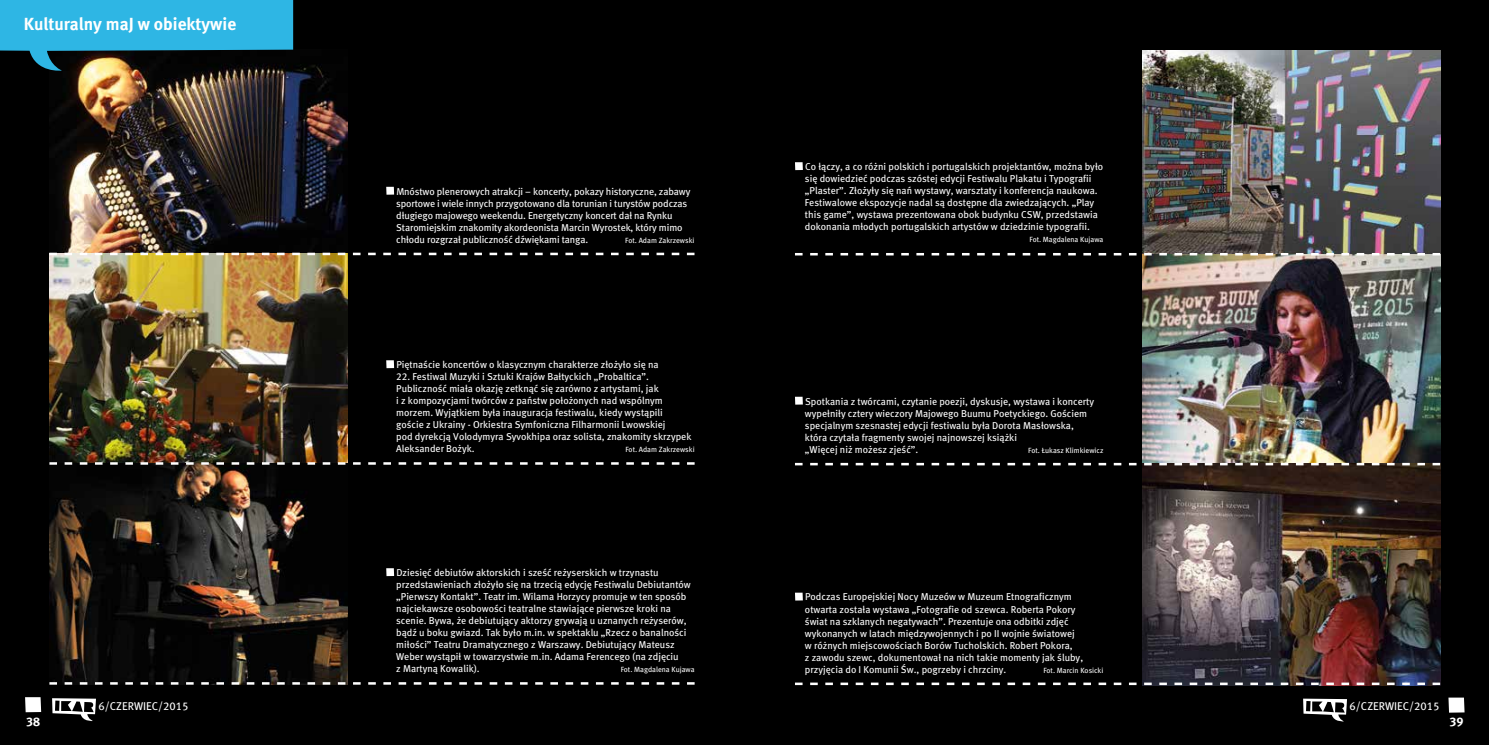
<style>
.page{position:relative;width:1489px;height:745px;background:#fff}
.page>*{position:absolute;margin:0;border:0;box-sizing:border-box;transform-origin:0 0}
.t1{font:17.5px "Meta Bold CELF";color:#fff}
.t2{font:12.5px "Meta Bold CELF";color:#fff}
.t3{font:11.25px "Meta Book CELF";color:#fff}
.t4{font:10px/12px "Meta Book CELF";color:#fff}
.t5{font:7.5px "Meta Book CELF";color:#fff}
</style>
<div class="page">
<div style="left:0;top:0;width:744px;height:744px;background:#000"></div>
<svg style="left:52px;top:698px;width:44px;height:23px"></svg>
<img style="left:49px;top:64px;width:298px;height:617px">
<svg style="left:25px;top:697px;width:16px;height:14px"></svg>
<div style="left:386px;top:187px;width:8px;height:7px;background:#fff"></div>
<div style="left:386px;top:360px;width:8px;height:8px;background:#fff"></div>
<div style="left:386px;top:568px;width:8px;height:7px;background:#fff"></div>
<svg style="left:49px;top:252px;width:645px;height:3px"></svg>
<svg style="left:49px;top:462px;width:645px;height:2px"></svg>
<svg style="left:49px;top:681px;width:645px;height:3px"></svg>
<svg style="left:0;top:0;width:293px;height:73px"></svg>
<div style="left:745px;top:0;width:743px;height:744px;background:#000"></div>
<svg style="left:1303px;top:698px;width:43px;height:24px"></svg>
<div style="left:795px;top:162px;width:7px;height:8px;background:#fff"></div>
<img style="left:1142px;top:50px;width:297px;height:203px">
<div style="left:795px;top:396px;width:7px;height:8px;background:#fff"></div>
<div style="left:795px;top:592px;width:7px;height:8px;background:#fff"></div>
<img style="left:1142px;top:255px;width:297px;height:207px">
<svg style="left:795px;top:253px;width:644px;height:2px"></svg>
<svg style="left:1448px;top:697px;width:16px;height:15px"></svg>
<img style="left:1142px;top:465px;width:297px;height:217px">
<svg style="left:795px;top:462px;width:644px;height:3px"></svg>
<svg style="left:795px;top:682px;width:644px;height:2px"></svg>
<h1 class="t1" style="left:24px;top:13px;width:214px">Kulturalny maJ w obiektywie</h1>
<p class="t2" style="left:26px;top:713px;width:15px">38</p>
<p class="t3" style="left:98px;top:698px;width:91px">6/CZERWIEC/2015</p>
<p class="t4" style="left:396px;top:185px;width:296px">Mnóstwo plenerowych atrakcji – koncerty, pokazy historyczne, zabawy sportowe i wiele innych przygotowano dla torunian i turystów podczas długiego majowego weekendu. Energetyczny koncert dał na Rynku Staromiejskim znakomity akordeonista Marcin Wyrostek, który mimo chłodu rozgrzał publiczność dźwiękami tanga.</p>
<p class="t5" style="left:625px;top:235px;width:71px">Fot. Adam Zakrzewski</p>
<p class="t4" style="left:396px;top:358px;width:264px">Piętnaście koncertów o klasycznym charakterze złożyło się na</p>
<p class="t4" style="left:396px;top:370px;width:297px">22. Festiwal Muzyki i Sztuki Krajów Bałtyckich „Probaltica”.<br>Publiczność miała okazję zetknąć się zarówno z artystami, jak<br>i z kompozycjami twórców z państw położonych nad wspólnym morzem. Wyjątkiem była inauguracja festiwalu, kiedy wystąpili goście z Ukrainy - Orkiestra Symfoniczna Filharmonii Lwowskiej<br>pod dyrekcją Volodymyra Syvokhipa oraz solista, znakomity skrzypek Aleksander Bożyk.</p>
<p class="t5" style="left:625px;top:444px;width:71px">Fot. Adam Zakrzewski</p>
<p class="t4" style="left:396px;top:566px;width:296px">Dziesięć debiutów aktorskich i sześć reżyserskich w trzynastu przedstawieniach złożyło się na trzecią edycję Festiwalu Debiutantów „Pierwszy Kontakt”. Teatr im. Wilama Horzycy promuje w ten sposób najciekawsze osobowości teatralne stawiające pierwsze kroki na scenie. Bywa, że debiutujący aktorzy grywają u uznanych reżyserów, bądź u boku gwiazd. Tak było m.in. w spektaklu „Rzecz o banalności miłości” Teatru Dramatycznego z Warszawy. Debiutujący Mateusz Weber wystąpił w towarzystwie m.in. Adama Ferencego (na zdjęciu<br>z Martyną Kowalik).</p>
<p class="t5" style="left:620px;top:664px;width:75px">Fot. Magdalena Kujawa</p>
<p class="t4" style="left:805px;top:160px;width:300px">Co łączy, a co różni polskich i portugalskich projektantów, można było się dowiedzieć podczas szóstej edycji Festiwalu Plakatu i Typografii „Plaster”. Złożyły się nań wystawy, warsztaty i konferencja naukowa.<br>Festiwalowe ekspozycje nadal są dostępne dla zwiedzających. „Play this game”, wystawa prezentowana obok budynku CSW, przedstawia dokonania młodych portugalskich artystów w dziedzinie typografii.</p>
<p class="t5" style="left:1029px;top:235px;width:75px">Fot. Magdalena Kujawa</p>
<p class="t4" style="left:805px;top:395px;width:290px">Spotkania z twórcami, czytanie poezji, dyskusje, wystawa i koncerty wypełniły cztery wieczory Majowego Buumu Poetyckiego. Gościem specjalnym szesnastej edycji festiwalu była Dorota Masłowska, która czytała fragmenty swojej najnowszej książki<br>„Więcej niż możesz zjeść”.</p>
<p class="t5" style="left:1028px;top:445px;width:77px">Fot. Łukasz Klimkiewicz</p>
<p class="t4" style="left:805px;top:590px;width:280px">Podczas Europejskiej Nocy Muzeów w Muzeum Etnograficznym otwarta została wystawa „Fotografie od szewca. Roberta Pokory świat na szklanych negatywach”. Prezentuje ona odbitki zdjęć wykonanych w latach międzywojennych i po II wojnie światowej w różnych miejscowościach Borów Tucholskich. Robert Pokora,<br>z zawodu szewc, dokumentował na nich takie momenty jak śluby, przyjęcia do I Komunii Św., pogrzeby i chrzciny.</p>
<p class="t5" style="left:1043px;top:665px;width:62px">Fot. Marcin Kosicki</p>
<p class="t3" style="left:1349px;top:699px;width:91px">6/CZERWIEC/2015</p>
<p class="t2" style="left:1449px;top:713px;width:15px">39</p>
</div>
